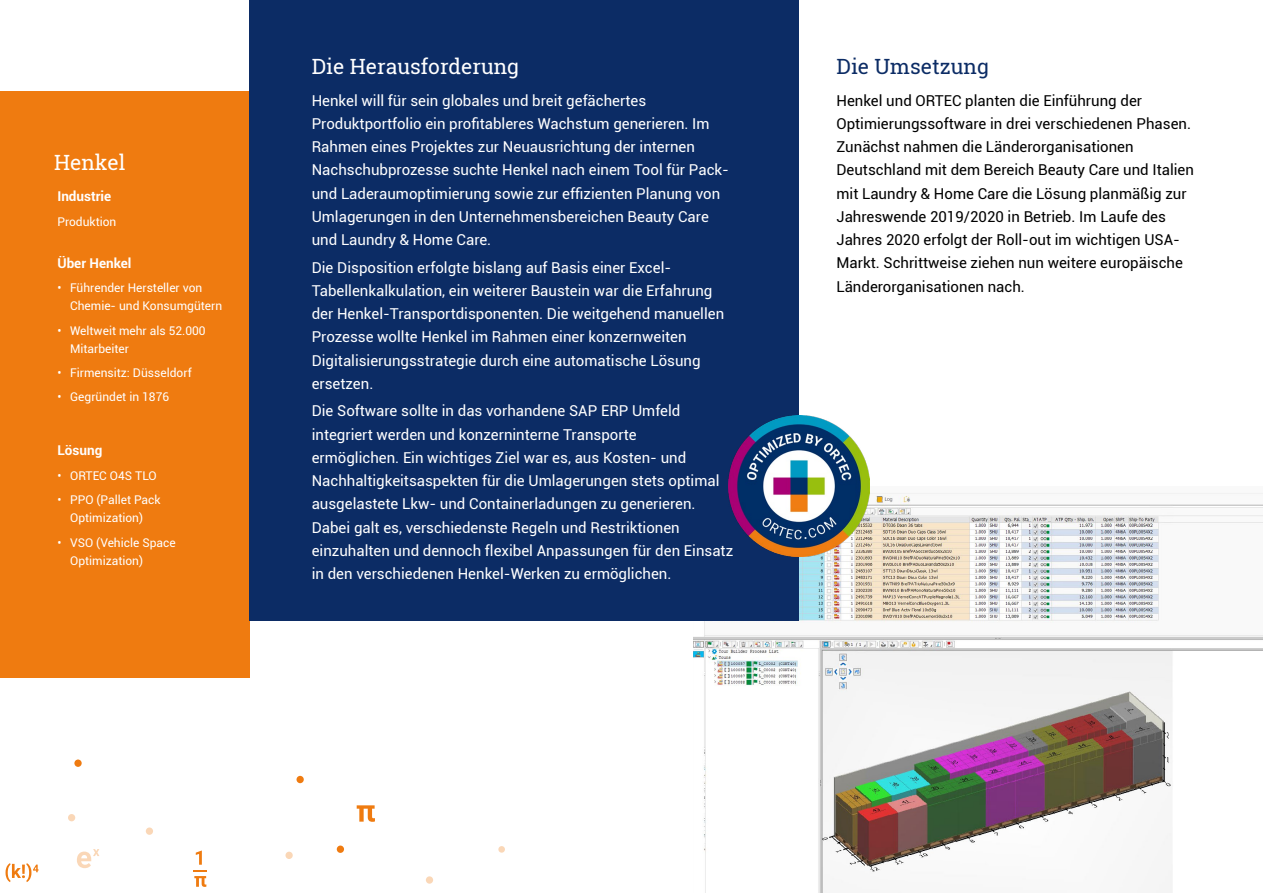
<style>
.page{position:relative;width:1263px;height:893px;background:#fff}
.page>*{position:absolute;margin:0;border:0;box-sizing:border-box;transform-origin:0 0}
.t1{font:21px "Roboto Slab";color:#fff}
.t2{font:21px "Roboto Slab";color:#0c2c65}
.t3{font:15px/23.2px "Roboto";color:#fff}
.t4{font:15px/23.2px "Roboto";color:#000}
.t5{font:700 13.5px "Roboto";color:#fff}
.t6{font:12px/18px "Roboto";color:#fff}
</style>
<div class="page">
<svg style="left:77px;top:849px;width:22px;height:19px"></svg>
<svg style="left:6px;top:863px;width:33px;height:19px"></svg>
<svg style="left:68px;top:814px;width:7px;height:7px"></svg>
<svg style="left:296px;top:776px;width:8px;height:7px"></svg>
<svg style="left:337px;top:845px;width:7px;height:8px"></svg>
<div style="left:74px;top:759px;width:8px;height:8px;background:#ef7b10;border-radius:50%"></div>
<div style="left:426px;top:876px;width:7px;height:8px;background:#fad7b7;border-radius:50%"></div>
<div style="left:146px;top:827px;width:7px;height:8px;background:#fad7b7;border-radius:50%"></div>
<div style="left:285px;top:852px;width:8px;height:7px;background:#fad7b7;border-radius:50%"></div>
<svg style="left:193px;top:850px;width:14px;height:37px"></svg>
<svg style="left:357px;top:805px;width:18px;height:17px"></svg>
<svg style="left:498px;top:846px;width:7px;height:7px"></svg>
<img style="left:693px;top:486px;width:570px;height:407px">
<div style="left:0;top:91px;width:250px;height:587px;background:#ef7b10"></div>
<div style="left:250px;top:0;width:549px;height:621px;background:#0c2c65"></div>
<img style="left:729px;top:416px;width:140px;height:140px">
<h1 class="t1" style="left:54px;top:147px;width:73px">Henkel</h1>
<p class="t5" style="left:57px;top:187px;width:55px">Industrie</p>
<p class="t6" style="left:57px;top:212px;width:61px">Produktion</p>
<p class="t5" style="left:57px;top:254px;width:76px">Über Henkel</p>
<p class="t6" style="left:70px;top:279px;width:153px;text-indent:-13px">• Führender Hersteller von<br>Chemie- und Konsumgütern</p>
<p class="t6" style="left:70px;top:321px;width:137px;text-indent:-13px">• Weltweit mehr als 52.000<br>Mitarbeiter</p>
<p class="t6" style="left:57px;top:363px;width:136px">• Firmensitz: Düsseldorf</p>
<p class="t6" style="left:57px;top:388px;width:113px">• Gegründet in 1876</p>
<p class="t5" style="left:57px;top:441px;width:46px">Lösung</p>
<p class="t6" style="left:57px;top:466px;width:101px">• ORTEC O4S TLO</p>
<p class="t6" style="left:57px;top:490px;width:105px;text-align:center">• PPO (Pallet Pack<br>Optimization)</p>
<p class="t6" style="left:70px;top:533px;width:107px;text-indent:-13px">• VSO (Vehicle Space<br>Optimization)</p>
<h1 class="t1" style="left:312px;top:51px;width:209px">Die Herausforderung</h1>
<p class="t3" style="left:312px;top:88px;width:419px">Henkel will für sein globales und breit gefächertes Produktportfolio ein profitableres Wachstum generieren. Im Rahmen eines Projektes zur Neuausrichtung der internen Nachschubprozesse suchte Henkel nach einem Tool für Pack&shy;und Laderaumoptimierung sowie zur effizienten Planung von Umlagerungen in den Unternehmensbereichen Beauty Care und Laundry &amp; Home Care.</p>
<p class="t3" style="left:312px;top:255px;width:414px">Die Disposition erfolgte bislang auf Basis einer Excel-Tabellenkalkulation, ein weiterer Baustein war die Erfahrung der Henkel-Transportdisponenten. Die weitgehend manuellen Prozesse wollte Henkel im Rahmen einer konzernweiten Digitalisierungsstrategie durch eine automatische Lösung ersetzen.</p>
<p class="t3" style="left:312px;top:399px;width:423px">Die Software sollte in das vorhandene SAP ERP Umfeld integriert werden und konzerninterne Transporte<br>ermöglichen. Ein wichtiges Ziel war es, aus Kosten- und Nachhaltigkeitsaspekten für die Umlagerungen stets optimal ausgelastete Lkw- und Containerladungen zu generieren.<br>Dabei galt es, verschiedenste Regeln und Restriktionen einzuhalten und dennoch flexibel Anpassungen für den Einsatz in den verschiedenen Henkel-Werken zu ermöglichen.</p>
<h1 class="t2" style="left:836px;top:52px;width:154px">Die Umsetzung</h1>
<p class="t4" style="left:836px;top:88px;width:359px">Henkel und ORTEC planten die Einführung der Optimierungssoftware in drei verschiedenen Phasen.<br>Zunächst nahmen die Länderorganisationen Deutschland mit dem Bereich Beauty Care und Italien mit Laundry &amp; Home Care die Lösung planmäßig zur Jahreswende 2019/2020 in Betrieb. Im Laufe des Jahres 2020 erfolgt der Roll-out im wichtigen USA-Markt. Schrittweise ziehen nun weitere europäische Länderorganisationen nach.</p>
</div>
